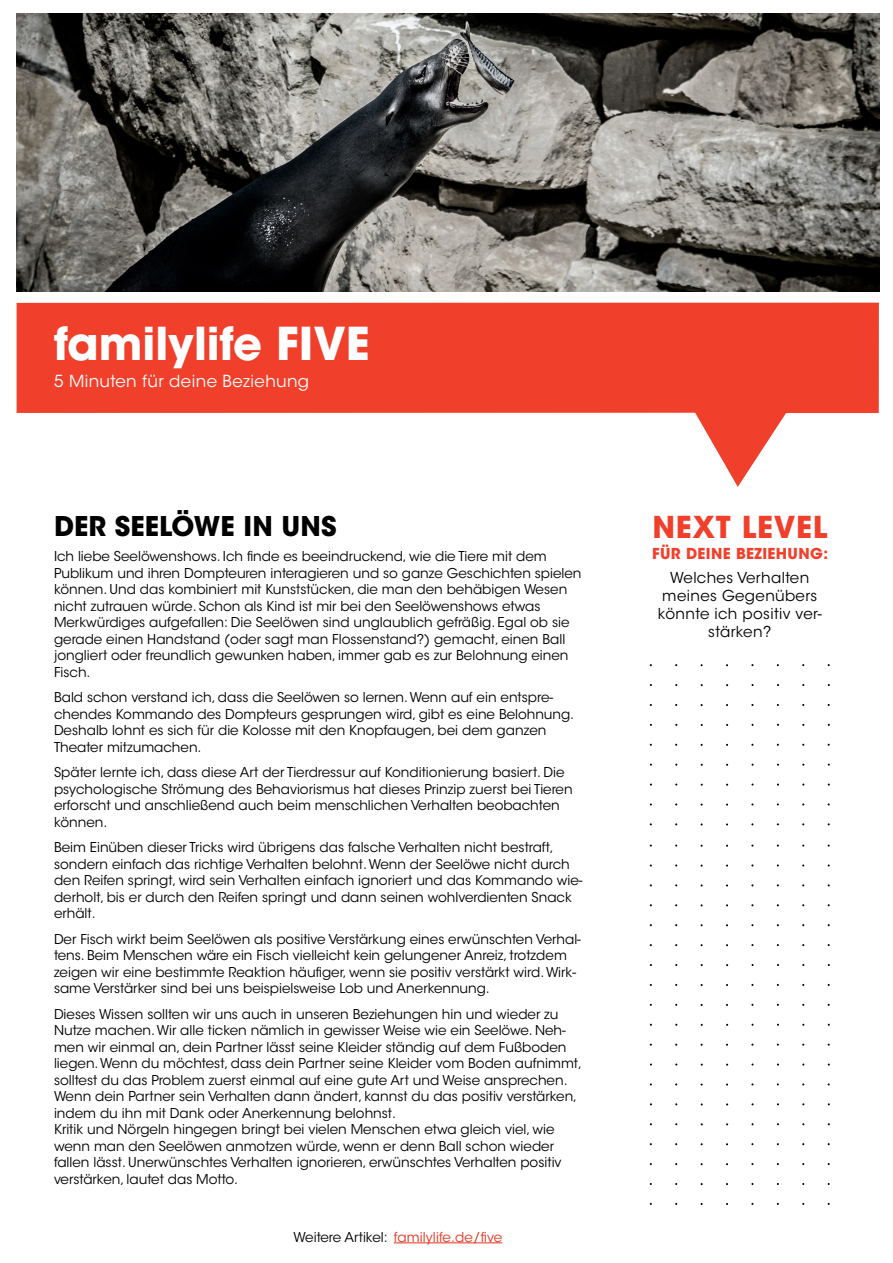
<style>
.page{position:relative;width:893px;height:1263px;background:#fff}
.page>*{position:absolute;margin:0;border:0;box-sizing:border-box;transform-origin:0 0}
.t1{font:700 45px "ITC Avant Garde Std";color:#fff}
.t2{font:700 30px "ITC Avant Garde Std";letter-spacing:.025em;color:#f0402b}
.t3{font:700 27px "ITC Avant Garde Std";letter-spacing:.005em;color:#000}
.t4{font:16.5px "ITC Avant Garde Std";letter-spacing:.025em;color:#fff}
.t5{font:15px/18px "ITC Avant Garde Std";letter-spacing:.025em;color:#000;text-align:center}
.t6{font:700 15px "ITC Avant Garde Std";letter-spacing:.025em;color:#f0402b}
.t7{font:13.5px/16.5px "ITC Avant Garde Std";color:#000}
.t8{font:13.5px "ITC Avant Garde Std";color:#e6331f}
.s1{color:#000}
</style>
<div class="page">
<svg style="left:17px;top:303px;width:862px;height:184px;fill:#f0402b"></svg>
<img style="left:17px;top:13px;width:862px;height:278px">
<hr style="left:394px;top:1242px;width:108px;height:1px;background:#e6331f">
<h1 class="t1" style="left:54px;top:314px;width:317px">familylife FIVE</h1>
<p class="t4" style="left:54px;top:371px;width:257px">5 Minuten für deine Beziehung</p>
<h3 class="t3" style="left:54px;top:508px;width:284px">DER SEELÖWE IN UNS</h3>
<p class="t7" style="left:54px;top:548px;width:529px">Ich liebe Seelöwenshows. Ich finde es beeindruckend, wie die Tiere mit dem Publikum und ihren Dompteuren interagieren und so ganze Geschichten spielen können. Und das kombiniert mit Kunststücken, die man den behäbigen Wesen nicht zutrauen würde. Schon als Kind ist mir bei den Seelöwenshows etwas Merkwürdiges aufgefallen: Die Seelöwen sind unglaublich gefräßig. Egal ob sie gerade einen Handstand (oder sagt man Flossenstand?) gemacht, einen Ball jongliert oder freundlich gewunken haben, immer gab es zur Belohnung einen Fisch.</p>
<p class="t7" style="left:54px;top:689px;width:522px">Bald schon verstand ich, dass die Seelöwen so lernen. Wenn auf ein entspre&shy;chendes Kommando des Dompteurs gesprungen wird, gibt es eine Belohnung.<br>Deshalb lohnt es sich für die Kolosse mit den Knopfaugen, bei dem ganzen Theater mitzumachen.</p>
<p class="t7" style="left:54px;top:764px;width:520px">Später lernte ich, dass diese Art der Tierdressur auf Konditionierung basiert. Die psychologische Strömung des Behaviorismus hat dieses Prinzip zuerst bei Tieren erforscht und anschließend auch beim menschlichen Verhalten beobachten können.</p>
<p class="t7" style="left:54px;top:839px;width:530px">Beim Einüben dieser Tricks wird übrigens das falsche Verhalten nicht bestraft, sondern einfach das richtige Verhalten belohnt. Wenn der Seelöwe nicht durch den Reifen springt, wird sein Verhalten einfach ignoriert und das Kommando wie&shy;derholt, bis er durch den Reifen springt und dann seinen wohlverdienten Snack erhält.</p>
<p class="t7" style="left:54px;top:931px;width:528px">Der Fisch wirkt beim Seelöwen als positive Verstärkung eines erwünschten Verhal&shy;tens. Beim Menschen wäre ein Fisch vielleicht kein gelungener Anreiz, trotzdem zeigen wir eine bestimmte Reaktion häufiger, wenn sie positiv verstärkt wird. Wirk&shy;same Verstärker sind bei uns beispielsweise Lob und Anerkennung.</p>
<p class="t7" style="left:54px;top:1006px;width:530px">Dieses Wissen sollten wir uns auch in unseren Beziehungen hin und wieder zu Nutze machen. Wir alle ticken nämlich in gewisser Weise wie ein Seelöwe. Neh&shy;men wir einmal an, dein Partner lässt seine Kleider ständig auf dem Fußboden liegen. Wenn du möchtest, dass dein Partner seine Kleider vom Boden aufnimmt, solltest du das Problem zuerst einmal auf eine gute Art und Weise ansprechen.<br>Wenn dein Partner sein Verhalten dann ändert, kannst du das positiv verstärken, indem du ihn mit Dank oder Anerkennung belohnst.<br>Kritik und Nörgeln hingegen bringt bei vielen Menschen etwa gleich viel, wie wenn man den Seelöwen anmotzen würde, wenn er denn Ball schon wieder fallen lässt. Unerwünschtes Verhalten ignorieren, erwünschtes Verhalten positiv verstärken, lautet das Motto.</p>
<p class="t8" style="left:294px;top:1228px;width:210px"><span class="s1">Weitere Artikel:</span> familylife.de/five</p>
<h2 class="t2" style="left:652px;top:507px;width:176px">NEXT LEVEL</h2>
<p class="t6" style="left:652px;top:543px;width:178px">FÜR DEINE BEZIEHUNG:</p>
<p class="t5" style="left:658px;top:569px;width:165px">Welches Verhalten meines Gegenübers könnte ich positiv ver&shy;stärken?</p>
</div>
